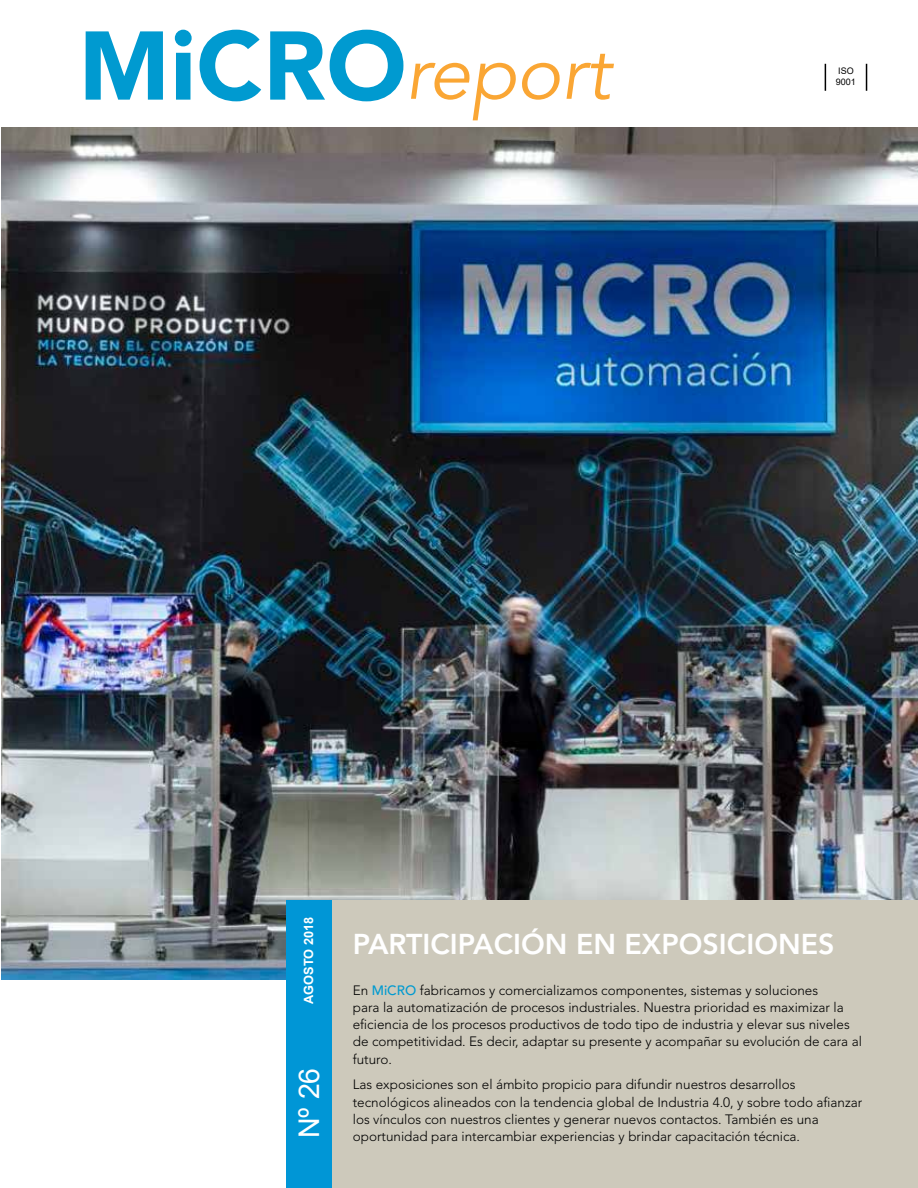
<style>
.page{position:relative;width:918px;height:1188px;background:#fff}
.page>*{position:absolute;margin:0;border:0;box-sizing:border-box;transform-origin:0 0}
.t1{font:900 96.45px "Avenir";color:#009ad0}
.t2{font:italic 75px "Avenir LT Std";color:#faa634}
.t3{font:800 28.5px "Avenir LT Std";color:#fff}
.t4{font:28.5px "Arial";color:#fff}
.t5{font:300 13.5px/17.2px "Avenir LT Std";color:#000}
.t6{font:700 12.75px "Arial";color:#fff}
.t7{font:9px "Arial";color:#000}
.s1{font-family:"Avenir";font-weight:900;font-style:normal;font-size:96.45px;color:#009ad0}
.s2{font-weight:500;color:#009ad0}
</style>
<div class="page">
<img style="left:2px;top:128px;width:916px;height:851px">
<svg style="left:825px;top:64px;width:1px;height:27px"></svg>
<svg style="left:866px;top:64px;width:1px;height:27px"></svg>
<div style="left:332px;top:900px;width:586px;height:288px;background:#cdc9bb"></div>
<div style="left:286px;top:900px;width:46px;height:288px;background:#0096d6"></div>
<h1 class="t1" style="left:79px;top:8px;width:93px">M</h1>
<h2 class="t2" style="left:171px;top:30px;width:441px"><span class="s1">iCRO</span>report</h2>
<p class="t7" style="left:838px;top:65px;width:17px">ISO</p>
<p class="t7" style="left:836px;top:76px;width:22px">9001</p>
<p class="t6" style="left:300px;top:1004px;width:88px;rotate:-90deg">AGOSTO 2018</p>
<h3 class="t4" style="left:289px;top:1138px;width:72px;rotate:-90deg">Nº 26</h3>
<h3 class="t3" style="left:353px;top:927px;width:483px">PARTICIPACIÓN EN EXPOSICIONES</h3>
<p class="t5" style="left:353px;top:981px;width:511px">En <span class="s2">MiCRO</span> fabricamos y comercializamos componentes, sistemas y soluciones<br>para la automatización de procesos industriales. Nuestra prioridad es maximizar la eficiencia de los procesos productivos de todo tipo de industria y elevar sus niveles de competitividad. Es decir, adaptar su presente y acompañar su evolución de cara al futuro.</p>
<p class="t5" style="left:353px;top:1076px;width:511px">Las exposiciones son el ámbito propicio para difundir nuestros desarrollos tecnológicos alineados con la tendencia global de Industria 4.0, y sobre todo afianzar los vínculos con nuestros clientes y generar nuevos contactos. También es una oportunidad para intercambiar experiencias y brindar capacitación técnica.</p>
</div>
